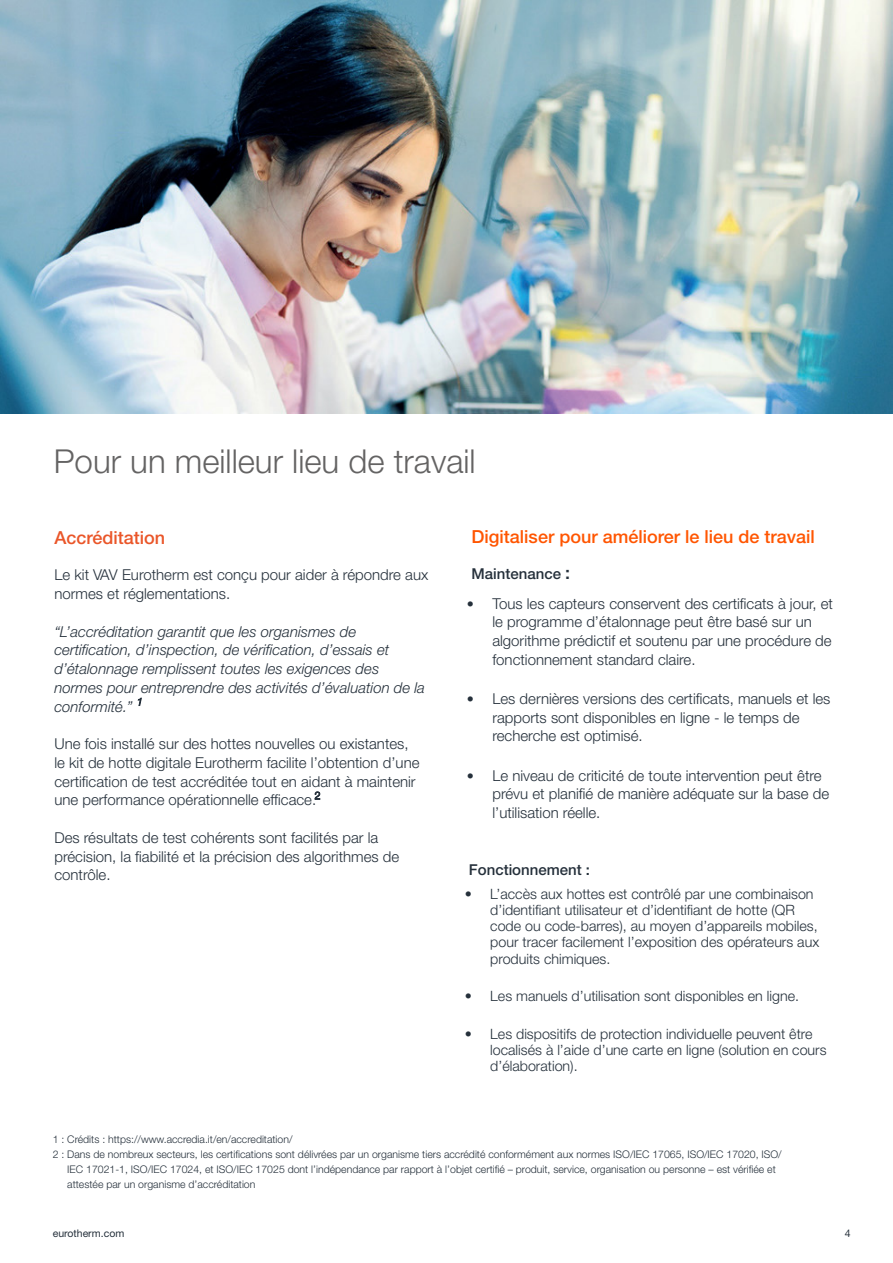
<style>
.page{position:relative;width:893px;height:1263px;background:#fff}
.page>*{position:absolute;margin:0;border:0;box-sizing:border-box;transform-origin:0 0}
.t1{font:300 33px "Helvetica Neue LT Std";color:#646363}
.t2{font:500 18px "Helvetica Neue LT Std";color:#f50}
.t3{font:500 18px "Helvetica Neue LT Std";color:#ea5629}
.t4{font:300 15px/18.6px "Helvetica Neue LT Std";color:#25303b}
.t5{font:italic 300 15px/18.8px "Helvetica Neue LT Std";color:#25303b}
.t6{font:500 15px "Helvetica Neue LT Std";color:#25303b}
.t7{font:300 14.25px/16.2px "Helvetica Neue LT Std";color:#25303b}
.t8{font:300 10.5px "Helvetica Neue LT Std";color:#25303b}
.t9{font:10.5px "Helvetica Neue LT Std";color:#25303b}
.s1{font-size:18px}
.s2{font-size:14.25px}
</style>
<div class="page">
<img style="left:0;top:0;width:893px;height:414px">
<h1 class="t1" style="left:54px;top:441px;width:423px">Pour un meilleur lieu de travail</h1>
<p class="t3" style="left:54px;top:527px;width:112px">Accréditation</p>
<p class="t4" style="left:54px;top:565px;width:375px">Le kit VAV Eurotherm est conçu pour aider à répondre aux normes et réglementations.</p>
<p class="t5" style="left:54px;top:622px;width:372px">“L’accréditation garantit que les organismes de certification, d’inspection, de vérification, d’essais et d’étalonnage remplissent toutes les exigences des normes pour entreprendre des activités d’évaluation de la conformité.” <sup>1</sup></p>
<p class="t4" style="left:54px;top:734px;width:367px">Une fois installé sur des hottes nouvelles ou existantes, le kit de hotte digitale Eurotherm facilite l’obtention d’une certification de test accréditée tout en aidant à maintenir une performance opérationnelle efficace. <sup>2</sup></p>
<p class="t4" style="left:54px;top:828px;width:346px">Des résultats de test cohérents sont facilités par la précision, la fiabilité et la précision des algorithmes de contrôle.</p>
<p class="t2" style="left:472px;top:526px;width:345px">Digitaliser pour améliorer le lieu de travail</p>
<p class="t6" style="left:472px;top:564px;width:100px">Maintenance <span class="s1">:</span></p>
<p class="t4" style="left:492px;top:594px;width:342px;text-indent:-26px"><span class="s2">•</span> Tous les capteurs conservent des certificats à jour, et le programme d’étalonnage peut être basé sur un algorithme prédictif et soutenu par une procédure de fonctionnement standard claire.</p>
<p class="t4" style="left:492px;top:689px;width:340px;text-indent:-26px"><span class="s2">•</span> Les dernières versions des certificats, manuels et les rapports sont disponibles en ligne - le temps de recherche est optimisé.</p>
<p class="t4" style="left:492px;top:766px;width:338px;text-indent:-26px"><span class="s2">•</span> Le niveau de criticité de toute intervention peut être prévu et planifié de manière adéquate sur la base de l’utilisation réelle.</p>
<p class="t6" style="left:469px;top:861px;width:123px">Fonctionnement :</p>
<p class="t7" style="left:490px;top:885px;width:330px;text-indent:-26px">• L’accès aux hottes est contrôlé par une combinaison d’identifiant utilisateur et d’identifiant de hotte (QR code ou code-barres), au moyen d’appareils mobiles, pour tracer facilement l’exposition des opérateurs aux produits chimiques.</p>
<p class="t7" style="left:465px;top:987px;width:336px">• Les manuels d’utilisation sont disponibles en ligne.</p>
<p class="t7" style="left:490px;top:1025px;width:338px;text-indent:-26px">• Les dispositifs de protection individuelle peuvent être localisés à l’aide d’une carte en ligne (solution en cours d’élaboration).</p>
<p class="t8" style="left:53px;top:1133px;width:241px">1 : Crédits : https://www.accredia.it/en/accreditation/</p>
<p class="t8" style="left:53px;top:1148px;width:730px">2 : Dans de nombreux secteurs, les certifications sont délivrées par un organisme tiers accrédité conformément aux normes ISO/IEC 17065, ISO/IEC 17020, ISO/</p>
<p class="t8" style="left:67px;top:1163px;width:710px">IEC 17021-1, ISO/IEC 17024, et ISO/IEC 17025 dont l’indépendance par rapport à l’objet certifié – produit, service, organisation ou personne – est vérifiée et</p>
<p class="t8" style="left:67px;top:1178px;width:190px">attestée par un organisme d’accréditation</p>
<p class="t9" style="left:53px;top:1227px;width:73px">eurotherm.com</p>
<p class="t9" style="left:845px;top:1227px;width:7px">4</p>
</div>
